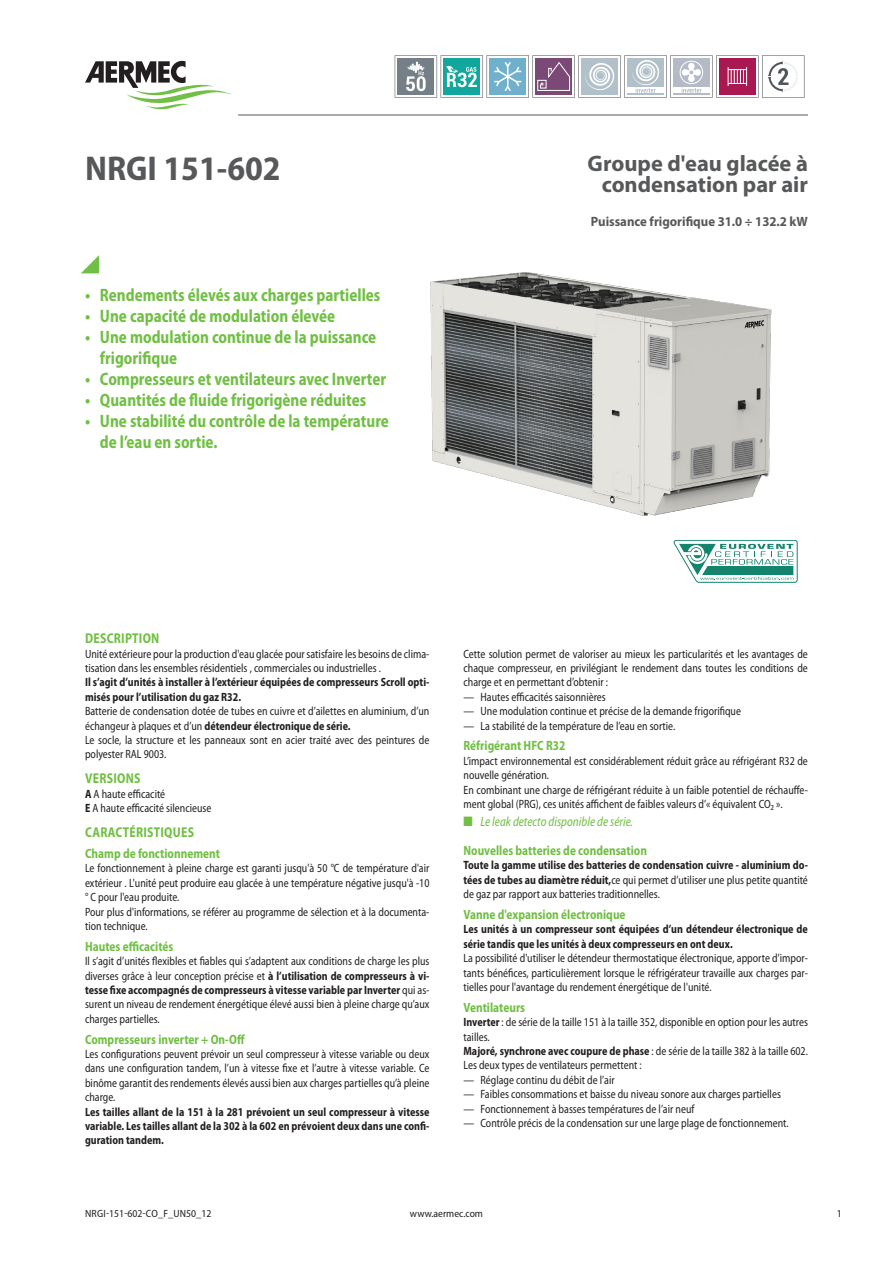
<style>
.page{position:relative;width:893px;height:1263px;background:#fff}
.page>*{position:absolute;margin:0;border:0;box-sizing:border-box;transform-origin:0 0}
.grandezza{font:700 semi-condensed 34.5px "Myriad Pro";color:#57585a}
.descrizione{font:700 22.5px/21px "Myriad Pro";color:#57585a;text-align:right}
.t1{font:700 semi-condensed 18px/21px "Myriad Pro";color:#71bf44;scale:.9 1}
.t2{font:700 semi-condensed 14.25px "Myriad Pro";letter-spacing:.02em;color:#71bf44;scale:.9 1}
.t3{font:700 semi-condensed 13.5px "Myriad Pro";color:#71bf44;scale:.9 1}
.dettaglio{font:700 13.5px "Myriad Pro";color:#57585a;scale:.95 1}
.t4{font:italic semi-condensed 13.5px "Myriad Pro";color:#71bf44;scale:.9 1}
.normale_fr{font:semi-condensed 12px/14.4px "Myriad Pro";color:#231f20;scale:.9 1}
.normaleInline_fr{font:700 semi-condensed 12px/14.4px "Myriad Pro";color:#231f20;scale:.9 1}
.normale_fr-2{font:700 semi-condensed 12px/14.4px "Myriad Pro";color:#231f20;text-align:justify;scale:.9 1}
.normaleInline_fr-2{font:semi-condensed 12px/14.4px "Myriad Pro";color:#231f20;scale:.9 1}
.t5{font:semi-condensed 10.5px "Myriad Pro";color:#231f20}
.s1{font-weight:700}
.s2{font-weight:400}
</style>
<div class="page">
<svg style="left:81px;top:255px;width:18px;height:18px"></svg>
<hr style="left:238px;top:115px;width:570px;height:1px;background:#57585a">
<img style="left:430px;top:272px;width:342px;height:243px">
<svg style="left:85px;top:61px;width:147px;height:48px"></svg>
<svg style="left:674px;top:540px;width:123px;height:43px"></svg>
<svg style="left:395px;top:55px;width:409px;height:43px"></svg>
<p class="grandezza" style="left:85px;top:146px;width:197px">NRGI 151-602</p>
<p class="descrizione" style="left:588px;top:153px;width:222px">Groupe d'eau glacée à condensation par air</p>
<p class="dettaglio" style="left:591px;top:213px;width:230px">Puissance frigorifique 31.0 ÷ 132.2 kW</p>
<p class="t1" style="left:85px;top:284px;width:330px">• Rendements élevés aux charges partielles</p>
<p class="t1" style="left:85px;top:305px;width:279px">• Une capacité de modulation élevée</p>
<p class="t1" style="left:100px;top:326px;width:309px;text-indent:-15px">• Une modulation continue de la puissance frigorifique</p>
<p class="t1" style="left:85px;top:368px;width:336px">• Compresseurs et ventilateurs avec Inverter</p>
<p class="t1" style="left:85px;top:389px;width:314px">• Quantités de fluide frigorigène réduites</p>
<p class="t1" style="left:100px;top:410px;width:323px;text-indent:-15px">• Une stabilité du contrôle de la température de l’eau en sortie.</p>
<p class="t2" style="left:85px;top:629px;width:84px">DESCRIPTION</p>
<p class="normale_fr" style="left:85px;top:646px;width:384px">Unité extérieure pour la production d'eau glacée pour satisfaire les besoins de clima&shy;tisation dans les ensembles résidentiels , commerciales ou industrielles .</p>
<p class="normaleInline_fr" style="left:85px;top:675px;width:384px">Il s’agit d’unités à installer à l’extérieur équipées de compresseurs Scroll opti&shy;misés pour l’utilisation du gaz R32.</p>
<p class="normale_fr" style="left:85px;top:704px;width:384px">Batterie de condensation dotée de tubes en cuivre et d’ailettes en aluminium, d’un échangeur à plaques et d’un <span class="s1">détendeur électronique de série.</span></p>
<p class="normale_fr" style="left:85px;top:733px;width:384px">Le socle, la structure et les panneaux sont en acier traité avec des peintures de polyester RAL 9003.</p>
<p class="t2" style="left:85px;top:769px;width:63px">VERSIONS</p>
<p class="normale_fr" style="left:85px;top:786px;width:91px"><span class="s1">A</span> A haute efficacité</p>
<p class="normale_fr" style="left:85px;top:801px;width:142px"><span class="s1">E</span> A haute efficacité silencieuse</p>
<p class="t2" style="left:85px;top:823px;width:122px">CARACTÉRISTIQUES</p>
<p class="t3" style="left:85px;top:845px;width:151px">Champ de fonctionnement</p>
<p class="normale_fr" style="left:85px;top:861px;width:384px;text-align:justify">Le fonctionnement à pleine charge est garanti jusqu'à 50 °C de température d'air extérieur . L'unité peut produire eau glacée à une température négative jusqu'à -10 ° C pour l'eau produite.</p>
<p class="normale_fr" style="left:85px;top:904px;width:384px">Pour plus d'informations, se référer au programme de sélection et à la documenta&shy;tion technique.</p>
<p class="t3" style="left:85px;top:937px;width:100px">Hautes efficacités</p>
<p class="normale_fr" style="left:85px;top:954px;width:384px;text-align:justify">Il s’agit d’unités flexibles et fiables qui s’adaptent aux conditions de charge les plus diverses grâce à leur conception précise et <span class="s1">à l’utilisation de compresseurs à vi&shy;tesse fixe accompagnés de compresseurs à vitesse variable par Inverter</span> qui as&shy;surent un niveau de rendement énergétique élevé aussi bien à pleine charge qu’aux charges partielles.</p>
<p class="t3" style="left:85px;top:1030px;width:179px">Compresseurs inverter + On-Off</p>
<p class="normale_fr" style="left:85px;top:1046px;width:384px;text-align:justify">Les configurations peuvent prévoir un seul compresseur à vitesse variable ou deux dans une configuration tandem, l’un à vitesse fixe et l’autre à vitesse variable. Ce binôme garantit des rendements élevés aussi bien aux charges partielles qu’à pleine charge.</p>
<p class="normaleInline_fr" style="left:85px;top:1104px;width:384px;text-align:justify">Les tailles allant de la 151 à la 281 prévoient un seul compresseur à vitesse variable. Les tailles allant de la 302 à la 602 en prévoient deux dans une confi&shy;guration tandem.</p>
<p class="normale_fr" style="left:463px;top:646px;width:384px;text-align:justify">Cette solution permet de valoriser au mieux les particularités et les avantages de chaque compresseur, en privilégiant le rendement dans toutes les conditions de charge et en permettant d’obtenir :</p>
<p class="normale_fr" style="left:463px;top:689px;width:160px">— Hautes efficacités saisonnières</p>
<p class="normale_fr" style="left:463px;top:704px;width:310px">— Une modulation continue et précise de la demande frigorifique</p>
<p class="normale_fr" style="left:463px;top:718px;width:237px">— La stabilité de la température de l’eau en sortie.</p>
<p class="t3" style="left:463px;top:737px;width:115px">Réfrigérant HFC R32</p>
<p class="normale_fr" style="left:463px;top:753px;width:384px">L’impact environnemental est considérablement réduit grâce au réfrigérant R32 de nouvelle génération.</p>
<p class="normale_fr" style="left:463px;top:782px;width:384px">En combinant une charge de réfrigérant réduite à un faible potentiel de réchauffe&shy;ment global (PRG), ces unités affichent de faibles valeurs d’« équivalent CO₂ ».</p>
<p class="t4" style="left:463px;top:813px;width:190px">■ Le leak detecto disponible de série.</p>
<p class="t3" style="left:463px;top:842px;width:205px">Nouvelles batteries de condensation</p>
<p class="normale_fr-2" style="left:463px;top:858px;width:384px">Toute la gamme utilise des batteries de condensation cuivre - aluminium do&shy;tées de tubes au diamètre réduit,<span class="s2">ce qui permet d’utiliser une plus petite quantité de gaz par rapport aux batteries traditionnelles.</span></p>
<p class="t3" style="left:463px;top:906px;width:182px">Vanne d'expansion électronique</p>
<p class="normaleInline_fr" style="left:463px;top:922px;width:384px">Les unités à un compresseur sont équipées d’un détendeur électronique de série tandis que les unités à deux compresseurs en ont deux.</p>
<p class="normale_fr" style="left:463px;top:951px;width:384px;text-align:justify">La possibilité d'utiliser le détendeur thermostatique électronique, apporte d'impor&shy;tants bénéfices, particulièrement lorsque le réfrigérateur travaille aux charges par&shy;tielles pour l'avantage du rendement énergétique de l'unité.</p>
<p class="t3" style="left:463px;top:998px;width:70px">Ventilateurs</p>
<p class="normaleInline_fr-2" style="left:463px;top:1015px;width:384px"><span class="s1">Inverter</span> : de série de la taille 151 à la taille 352, disponible en option pour les autres tailles.</p>
<p class="normaleInline_fr" style="left:463px;top:1043px;width:384px">Majoré, synchrone avec coupure de phase <span class="s2">: de série de la taille 382 à la taille 602.</span></p>
<p class="normale_fr" style="left:463px;top:1058px;width:200px">Les deux types de ventilateurs permettent :</p>
<p class="normale_fr" style="left:463px;top:1072px;width:169px">— Réglage continu du débit de l’air</p>
<p class="normale_fr" style="left:463px;top:1087px;width:354px">— Faibles consommations et baisse du niveau sonore aux charges partielles</p>
<p class="normale_fr" style="left:463px;top:1101px;width:258px">— Fonctionnement à basses températures de l’air neuf</p>
<p class="normale_fr" style="left:463px;top:1115px;width:363px">— Contrôle précis de la condensation sur une large plage de fonctionnement.</p>
<p class="t5" style="left:85px;top:1207px;width:128px">NRGI-151-602-CO_F_UN50_12</p>
<p class="t5" style="left:410px;top:1207px;width:75px">www.aermec.com</p>
<p class="t5" style="left:837px;top:1207px;width:6px">1</p>
</div>
